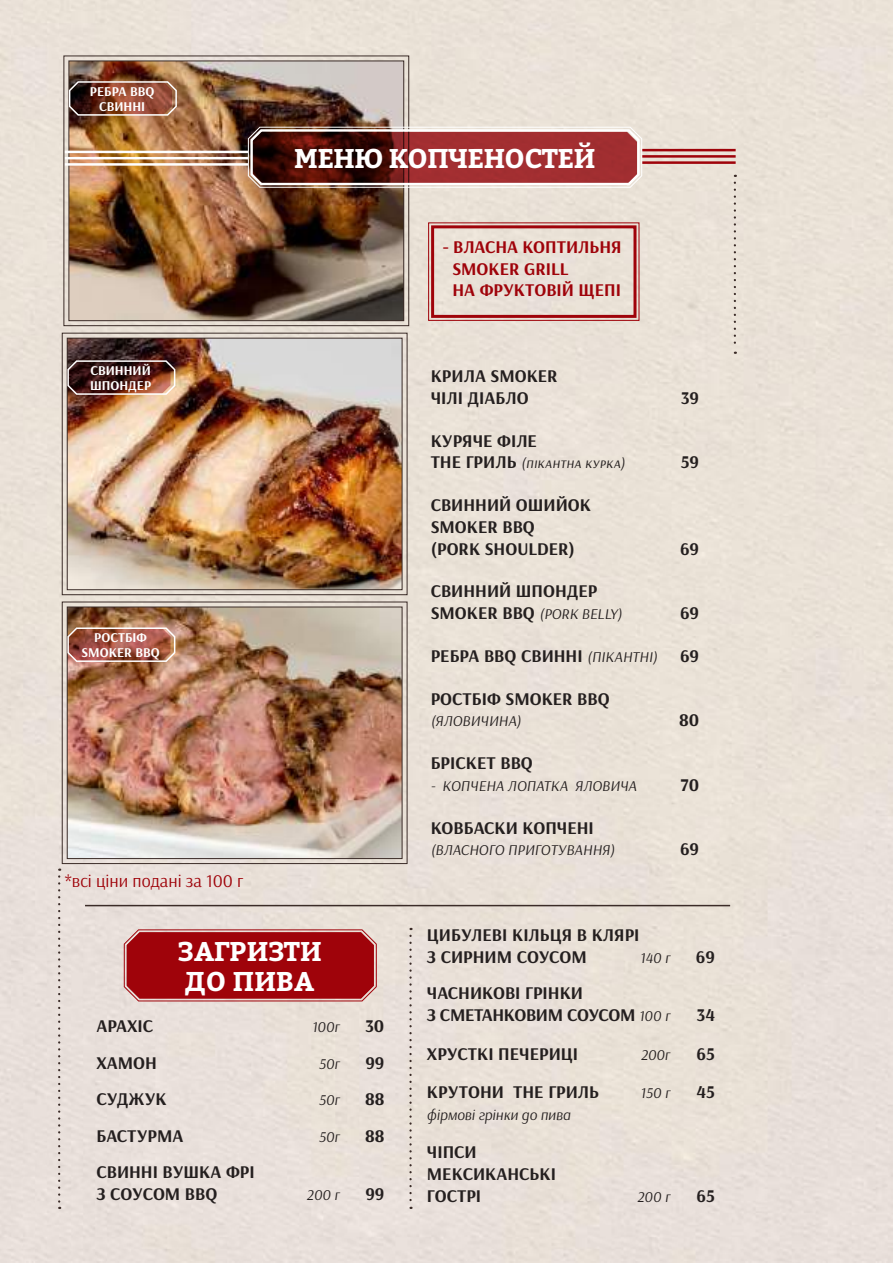
<style>
.page{position:relative;width:893px;height:1263px;background:#e9e1d8}
.page>*{position:absolute;margin:0;border:0;box-sizing:border-box;transform-origin:0 0}
.t1{font:700 27px "Bitter";letter-spacing:-.02em;color:#fff}
.t2{font:700 27px/30px "Bitter";letter-spacing:.01em;color:#fff}
.t3{font:700 18px/21.6px "Arsenal";color:#241f1f}
.t4{font:700 18px/21.6px "Arsenal";color:#9f030a}
.t5{font:700 18px/21.6px "Arsenal";letter-spacing:-.02em;color:#241f1f}
.t6{font:18px "Arsenal";color:#9f030a}
.t7{font:italic 15px "Arsenal";color:#241f1f}
.t8{font:italic 15px "Arsenal";letter-spacing:.04em;color:#241f1f}
.t9{font:700 13.5px/15px "Arsenal";color:#fff;text-align:center}
.s1{font-weight:700;font-style:normal;font-size:18px}
.s2{font-weight:400;font-style:italic;font-size:15px}
</style>
<div class="page">
<svg style="left:63px;top:55px;width:347px;height:272px;background:#c5bcb3"></svg>
<img style="left:68px;top:60px;width:337px;height:262px">
<svg style="left:428px;top:222px;width:212px;height:99px;background:#e0c7bf"></svg>
<hr style="left:642px;top:149px;width:94px;height:2px;background:#9f030a">
<hr style="left:642px;top:155px;width:94px;height:3px;background:#9f030a">
<hr style="left:642px;top:161px;width:94px;height:3px;background:#9f030a">
<svg style="left:734px;top:183px;width:2px;height:171px"></svg>
<svg style="left:58px;top:868px;width:2px;height:341px"></svg>
<hr style="left:85px;top:905px;width:645px;height:1px;background:#3b2c28">
<svg style="left:409px;top:936px;width:3px;height:273px"></svg>
<hr style="left:65px;top:151px;width:183px;height:2px;background:#fff">
<hr style="left:65px;top:157px;width:183px;height:2px;background:#fff">
<hr style="left:65px;top:163px;width:183px;height:3px;background:#fff">
<svg style="left:247px;top:126px;width:396px;height:62px;background:#863534"></svg>
<div style="left:250px;top:129px;width:390px;height:56px;border:2px solid #fff;border-radius:10px"></div>
<svg style="left:123px;top:928px;width:255px;height:74px;background:#a71c21"></svg>
<svg style="left:61px;top:332px;width:347px;height:264px;background:#c5bcb3"></svg>
<img style="left:66px;top:337px;width:337px;height:254px">
<svg style="left:61px;top:601px;width:347px;height:263px;background:#c5bbb3"></svg>
<img style="left:66px;top:606px;width:337px;height:253px">
<svg style="left:68px;top:80px;width:110px;height:36px;background:#844e3c"></svg>
<img style="left:67px;top:626px;width:109px;height:37px">
<img style="left:67px;top:359px;width:109px;height:37px">
<p class="t9" style="left:90px;top:84px;width:66px">РЕБРА BBQ<br>СВИННІ</p>
<p class="t9" style="left:90px;top:363px;width:63px;text-align:left">СВИННИЙ<br>ШПОНДЕР</p>
<p class="t9" style="left:82px;top:631px;width:80px">РОСТБІФ<br>SMOKER BBQ</p>
<p class="t6" style="left:65px;top:869px;width:180px">*всі ціни подані за 100 г</p>
<h1 class="t1" style="left:294px;top:137px;width:303px">МЕНЮ КОПЧЕНОСТЕЙ</h1>
<p class="t4" style="left:452px;top:237px;width:171px;text-indent:-10px">- ВЛАСНА КОПТИЛЬНЯ<br>SMOKER GRILL<br>НА ФРУКТОВІЙ ЩЕПІ</p>
<p class="t3" style="left:431px;top:366px;width:129px">КРИЛА SMOKER<br>ЧІЛІ ДІАБЛО</p>
<p class="t3" style="left:681px;top:388px;width:20px">39</p>
<p class="t3" style="left:431px;top:430px;width:108px">КУРЯЧЕ ФІЛЕ</p>
<p class="t8" style="left:431px;top:454px;width:196px"><span class="s1">THE ГРИЛЬ</span> (пікантна курка)</p>
<p class="t3" style="left:681px;top:452px;width:20px">59</p>
<p class="t3" style="left:431px;top:495px;width:162px">СВИННИЙ ОШИЙОК<br>SMOKER BBQ<br>(PORK SHOULDER)</p>
<p class="t3" style="left:680px;top:538px;width:21px">69</p>
<p class="t3" style="left:431px;top:581px;width:168px">СВИННИЙ ШПОНДЕР</p>
<p class="t7" style="left:431px;top:605px;width:193px"><span class="s1">SMOKER BBQ</span> (PORK BELLY)</p>
<p class="t3" style="left:680px;top:603px;width:21px">69</p>
<p class="t3" style="left:431px;top:645px;width:228px">РЕБРА BBQ СВИННІ <span class="s2">(ПІКАНТНІ)</span></p>
<p class="t3" style="left:680px;top:645px;width:21px">69</p>
<p class="t3" style="left:431px;top:688px;width:181px">РОСТБІФ SMOKER BBQ</p>
<p class="t7" style="left:431px;top:712px;width:92px">(ЯЛОВИЧИНА)</p>
<p class="t3" style="left:679px;top:710px;width:22px">80</p>
<p class="t3" style="left:431px;top:753px;width:104px">БРІСКЕТ BBQ</p>
<p class="t7" style="left:431px;top:777px;width:208px">- КОПЧЕНА ЛОПАТКА ЯЛОВИЧА</p>
<p class="t3" style="left:681px;top:774px;width:20px">70</p>
<p class="t3" style="left:431px;top:817px;width:165px">КОВБАСКИ КОПЧЕНІ</p>
<p class="t7" style="left:431px;top:841px;width:186px">(ВЛАСНОГО ПРИГОТУВАННЯ)</p>
<p class="t3" style="left:680px;top:839px;width:21px">69</p>
<h1 class="t2" style="left:178px;top:936px;width:146px">ЗАГРИЗТИ<br>ДО ПИВА</h1>
<p class="t3" style="left:96px;top:1016px;width:58px">АРАХІС</p>
<p class="t7" style="left:312px;top:1018px;width:30px">100г</p>
<p class="t3" style="left:365px;top:1016px;width:21px">30</p>
<p class="t3" style="left:96px;top:1052px;width:62px">ХАМОН</p>
<p class="t7" style="left:319px;top:1054px;width:23px">50г</p>
<p class="t3" style="left:365px;top:1052px;width:21px">99</p>
<p class="t3" style="left:96px;top:1089px;width:72px">СУДЖУК</p>
<p class="t7" style="left:319px;top:1091px;width:23px">50г</p>
<p class="t3" style="left:365px;top:1089px;width:21px">88</p>
<p class="t3" style="left:96px;top:1125px;width:89px">БАСТУРМА</p>
<p class="t7" style="left:319px;top:1127px;width:23px">50г</p>
<p class="t3" style="left:365px;top:1125px;width:21px">88</p>
<p class="t3" style="left:96px;top:1162px;width:160px">СВИННІ ВУШКА ФРІ<br>З СОУСОМ BBQ</p>
<p class="t7" style="left:307px;top:1185px;width:35px">200 г</p>
<p class="t3" style="left:365px;top:1183px;width:21px">99</p>
<p class="t3" style="left:427px;top:925px;width:214px">ЦИБУЛЕВІ КІЛЬЦЯ В КЛЯРІ<br>З СИРНИМ СОУСОМ</p>
<p class="t7" style="left:640px;top:949px;width:32px">140 г</p>
<p class="t3" style="left:696px;top:946px;width:21px">69</p>
<p class="t5" style="left:427px;top:983px;width:245px">ЧАСНИКОВІ ГРІНКИ<br>З СМЕТАНКОВИМ СОУСОМ <span class="s2">100 г</span></p>
<p class="t3" style="left:696px;top:1005px;width:20px">34</p>
<p class="t3" style="left:427px;top:1043px;width:153px">ХРУСТКІ ПЕЧЕРИЦІ</p>
<p class="t7" style="left:641px;top:1045px;width:32px">200г</p>
<p class="t3" style="left:697px;top:1043px;width:20px">65</p>
<p class="t3" style="left:427px;top:1082px;width:174px">КРУТОНИ THE ГРИЛЬ</p>
<p class="t7" style="left:640px;top:1084px;width:32px">150 г</p>
<p class="t3" style="left:696px;top:1082px;width:20px">45</p>
<p class="t7" style="left:427px;top:1106px;width:145px">фірмові грінки до пива</p>
<p class="t3" style="left:427px;top:1142px;width:131px">ЧІПСИ<br>МЕКСИКАНСЬКІ<br>ГОСТРІ</p>
<p class="t7" style="left:637px;top:1187px;width:35px">200 г</p>
<p class="t3" style="left:697px;top:1185px;width:20px">65</p>
</div>
